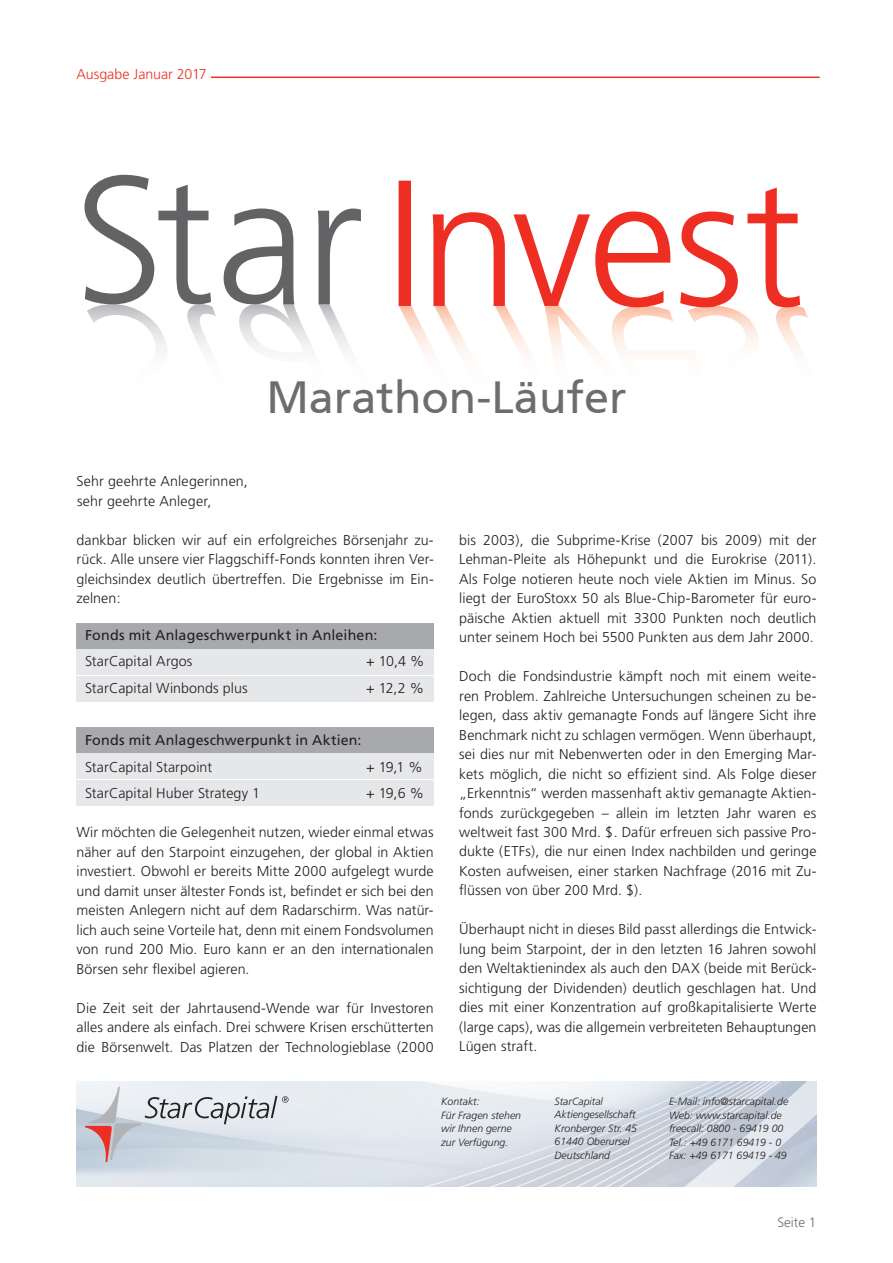
<style>
.page{position:relative;width:893px;height:1263px;background:#fff}
.page>*{position:absolute;margin:0;border:0;box-sizing:border-box;transform-origin:0 0}
.t1{font:45px "Frutiger";color:#6c6d70}
.t2{font:300 14.25px/19.5px "Frutiger";letter-spacing:.005em;color:#231f20;text-align:justify}
.t3{font:14.25px "Frutiger LT";letter-spacing:.01em;color:#231f20}
.t4{font:300 14.25px "Frutiger";letter-spacing:-.005em;color:#ee2e22}
.t5{font:300 13.5px "Frutiger";color:#6c6d70}
.t6{font:italic 300 10.5px/13.5px "Frutiger";color:#231f20}
</style>
<div class="page">
<div style="left:77px;top:727px;width:357px;height:26px;background:#a8a9ad"></div>
<div style="left:77px;top:754px;width:357px;height:25px;background:#e6e7e9"></div>
<div style="left:77px;top:780px;width:357px;height:26px;background:#e6e7e9"></div>
<hr style="left:211px;top:77px;width:609px;height:1px;background:#ee2e22">
<img style="left:77px;top:1081px;width:739px;height:105px">
<svg style="left:85px;top:1086px;width:204px;height:76px"></svg>
<svg style="left:84px;top:175px;width:724px;height:179px"></svg>
<div style="left:77px;top:623px;width:357px;height:26px;background:#a8a9ad"></div>
<div style="left:77px;top:649px;width:357px;height:26px;background:#e6e7e9"></div>
<div style="left:77px;top:676px;width:357px;height:25px;background:#e6e7e9"></div>
<p class="t4" style="left:77px;top:66px;width:132px">Ausgabe Januar 2017</p>
<h1 class="t1" style="left:266px;top:371px;width:362px">Marathon-Läufer</h1>
<p class="t2" style="left:76px;top:471px;width:173px">Sehr geehrte Anlegerinnen, sehr geehrte Anleger,</p>
<p class="t2" style="left:77px;top:530px;width:359px">dankbar blicken wir auf ein erfolgreiches Börsenjahr zu&shy;rück. Alle unsere vier Flaggschiff-Fonds konnten ihren Ver&shy;gleichsindex deutlich übertreffen. Die Ergebnisse im Ein&shy;zelnen:</p>
<p class="t3" style="left:85px;top:627px;width:294px">Fonds mit Anlageschwerpunkt in Anleihen:</p>
<p class="t2" style="left:85px;top:652px;width:109px">StarCapital Argos</p>
<p class="t2" style="left:366px;top:652px;width:60px">+ 10,4 %</p>
<p class="t2" style="left:85px;top:678px;width:164px">StarCapital Winbonds plus</p>
<p class="t2" style="left:366px;top:678px;width:59px">+ 12,2 %</p>
<p class="t3" style="left:85px;top:732px;width:278px">Fonds mit Anlageschwerpunkt in Aktien:</p>
<p class="t2" style="left:85px;top:757px;width:129px">StarCapital Starpoint</p>
<p class="t2" style="left:366px;top:757px;width:58px">+ 19,1 %</p>
<p class="t2" style="left:85px;top:783px;width:177px">StarCapital Huber Strategy 1</p>
<p class="t2" style="left:366px;top:783px;width:59px">+ 19,6 %</p>
<p class="t2" style="left:77px;top:822px;width:359px">Wir möchten die Gelegenheit nutzen, wieder einmal etwas näher auf den Starpoint einzugehen, der global in Aktien investiert. Obwohl er bereits Mitte 2000 aufgelegt wurde und damit unser ältester Fonds ist, befindet er sich bei den meisten Anlegern nicht auf dem Radarschirm. Was natür&shy;lich auch seine Vorteile hat, denn mit einem Fondsvolumen von rund 200 Mio. Euro kann er an den internationalen Börsen sehr flexibel agieren.</p>
<p class="t2" style="left:77px;top:998px;width:359px">Die Zeit seit der Jahrtausend-Wende war für Investoren alles andere als einfach. Drei schwere Krisen erschütterten die Börsenwelt. Das Platzen der Technologieblase (2000</p>
<p class="t2" style="left:459px;top:530px;width:359px">bis 2003), die Subprime-Krise (2007 bis 2009) mit der Lehman-Pleite als Höhepunkt und die Eurokrise (2011).<br>Als Folge notieren heute noch viele Aktien im Minus. So liegt der EuroStoxx 50 als Blue-Chip-Barometer für euro&shy;päische Aktien aktuell mit 3300 Punkten noch deutlich unter seinem Hoch bei 5500 Punkten aus dem Jahr 2000.</p>
<p class="t2" style="left:459px;top:666px;width:359px">Doch die Fondsindustrie kämpft noch mit einem weite&shy;ren Problem. Zahlreiche Untersuchungen scheinen zu be&shy;legen, dass aktiv gemanagte Fonds auf längere Sicht ihre Benchmark nicht zu schlagen vermögen. Wenn überhaupt, sei dies nur mit Nebenwerten oder in den Emerging Mar&shy;kets möglich, die nicht so effizient sind. Als Folge dieser „Erkenntnis“ werden massenhaft aktiv gemanagte Aktien&shy;fonds zurückgegeben – allein im letzten Jahr waren es weltweit fast 300 Mrd. $. Dafür erfreuen sich passive Pro&shy;dukte (ETFs), die nur einen Index nachbilden und geringe Kosten aufweisen, einer starken Nachfrage (2016 mit Zu&shy;flüssen von über 200 Mrd. $).</p>
<p class="t2" style="left:459px;top:920px;width:359px">Überhaupt nicht in dieses Bild passt allerdings die Entwick&shy;lung beim Starpoint, der in den letzten 16 Jahren sowohl den Weltaktienindex als auch den DAX (beide mit Berück&shy;sichtigung der Dividenden) deutlich geschlagen hat. Und dies mit einer Konzentration auf großkapitalisierte Werte (large caps), was die allgemein verbreiteten Behauptungen Lügen straft.</p>
<p class="t6" style="left:441px;top:1095px;width:81px">Kontakt:<br>Für Fragen stehen wir Ihnen gerne zur Verfügung.</p>
<p class="t6" style="left:555px;top:1094px;width:84px">StarCapital<br>Aktiengesellschaft<br>Kronberger Str. 45<br>61440 Oberursel<br>Deutschland</p>
<p class="t6" style="left:669px;top:1095px;width:121px">E-Mail: info@starcapital.de<br>Web: www.starcapital.de freecall: 0800 - 69419 00<br>Tel.: +49 6171 69419 - 0<br>Fax: +49 6171 69419 - 49</p>
<p class="t5" style="left:777px;top:1215px;width:41px">Seite 1</p>
</div>
